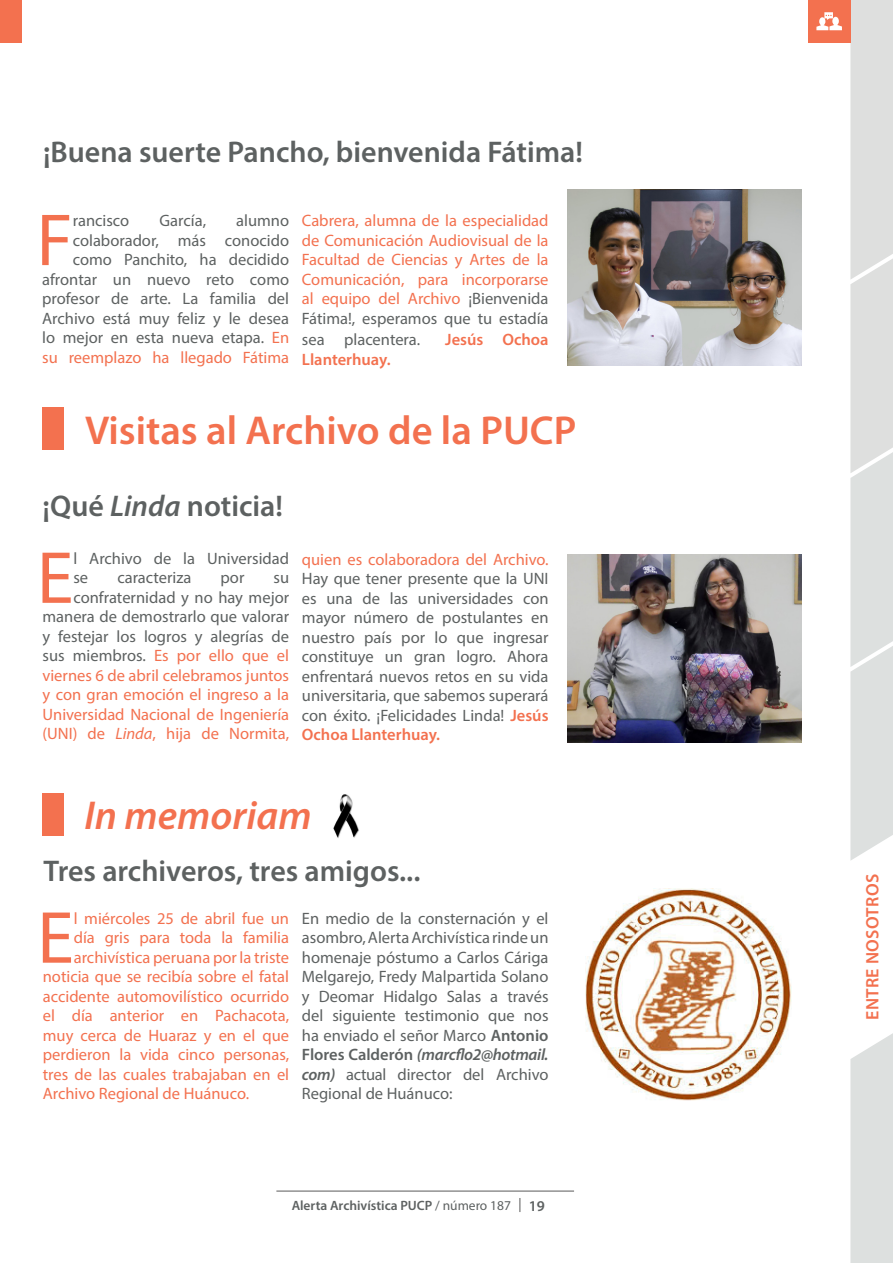
<style>
.page{position:relative;width:893px;height:1263px;background:#fff}
.page>*{position:absolute;margin:0;border:0;box-sizing:border-box;transform-origin:0 0}
.t1{font:74.4px "Myriad Pro";color:#f3714f}
.t2{font:600 40.5px "Myriad Pro";color:#f3714f}
.t3{font:italic 600 40.5px "Myriad Pro";color:#f3714f}
.t4{font:600 30px "Myriad Pro";color:#5d6161}
.t5{font:600 18px "Myriad Pro";letter-spacing:.02em;color:#f3714f}
.t6{font:16.5px/19.5px "Myriad Pro";color:#5d6161;text-align:justify}
.t7{font:16.5px/19.5px "Myriad Pro";color:#f3714f;text-align:right}
.t8{font:600 16.5px "Myriad Pro";color:#f3714f}
.t9{font:600 13.5px "Myriad Pro";color:#5d6161}
.s1{color:#f3714f}
.s2{color:#5d6161}
.s3{font-style:italic}
.s4{font-weight:600;color:#f3714f}
.s5{font-weight:600}
.s6{font-weight:600;font-style:italic}
.s7{font-weight:400}
.s8{font-size:15px}
</style>
<div class="page">
<hr style="left:276px;top:1191px;width:298px;height:1px;background:#5a5959">
<svg style="left:519px;top:1198px;width:1px;height:14px"></svg>
<svg style="left:850px;top:0;width:43px;height:1263px"></svg>
<div style="left:808px;top:0;width:42px;height:43px;background:#f3714f"></div>
<svg style="left:816px;top:12px;width:26px;height:18px"></svg>
<div style="left:0;top:0;width:21px;height:43px;background:#f3714f"></div>
<div style="left:43px;top:408px;width:21px;height:42px;background:#f3714f"></div>
<img style="left:567px;top:554px;width:235px;height:188px">
<div style="left:42px;top:793px;width:21px;height:42px;background:#f3714f"></div>
<img style="left:567px;top:189px;width:234px;height:177px">
<img style="left:586px;top:889px;width:205px;height:212px">
<img style="left:333px;top:794px;width:26px;height:44px">
<h3 class="t4" style="left:43px;top:133px;width:541px">¡Buena suerte Pancho, bienvenida Fátima!</h3>
<p class="t6" style="left:42px;top:211px;width:248px;text-align:right">alumno<br>colaborador, más conocido como Panchito, ha decidido afrontar un nuevo reto como profesor de arte. La familia del<br>Archivo está muy feliz y le desea lo mejor en esta nueva etapa. <span class="s1">En su reemplazo ha llegado Fátima</span></p>
<p class="t7" style="left:302px;top:211px;width:248px;text-align:justify">Cabrera, alumna de la especialidad de Comunicación Audiovisual de la Facultad de Ciencias y Artes de la Comunicación, para incorporarse al equipo del Archivo <span class="s2">¡Bienvenida Fátima!, esperamos que tu estadía</span></p>
<h1 class="t1" style="left:37px;top:194px;width:38px">F</h1>
<p class="t6" style="left:73px;top:211px;width:58px">rancisco</p>
<p class="t6" style="left:159px;top:211px;width:48px">García,</p>
<p class="t6" style="left:302px;top:330px;width:120px">sea placentera.</p>
<p class="t8" style="left:445px;top:329px;width:105px">Jesús Ochoa</p>
<p class="t8" style="left:302px;top:349px;width:90px">Llanterhuay.</p>
<h2 class="t2" style="left:85px;top:405px;width:493px">Visitas al Archivo de la PUCP</h2>
<h3 class="t4" style="left:43px;top:487px;width:242px">¡Qué <span class="s3">Linda</span> noticia!</h3>
<h1 class="t1" style="left:37px;top:532px;width:38px">E</h1>
<p class="t6" style="left:73px;top:548px;width:217px">l Archivo de la Universidad se</p>
<p class="t6" style="left:117px;top:568px;width:76px">caracteriza</p>
<p class="t6" style="left:221px;top:568px;width:25px">por</p>
<p class="t7" style="left:43px;top:568px;width:248px"><span class="s2">su<br>confraternidad y no hay mejor manera de demostrarlo que valorar y festejar los logros y alegrías de sus miembros.</span> Es por ello que el viernes 6 de abril celebramos juntos y con gran emoción el ingreso a la<br>Universidad Nacional de Ingeniería (UNI) de <span class="s3">Linda</span>, hija de Normita,</p>
<p class="t7" style="left:302px;top:549px;width:248px">quien es colaboradora del Archivo.</p>
<p class="t6" style="left:302px;top:569px;width:248px">Hay que tener presente que la UNI es una de las universidades con mayor número de postulantes en nuestro país por lo que ingresar constituye un gran logro. Ahora enfrentará nuevos retos en su vida universitaria, que sabemos superará con éxito. ¡Felicidades Linda! <span class="s4">Jesús Ochoa Llanterhuay.</span></p>
<h2 class="t3" style="left:84px;top:790px;width:229px">In memoriam</h2>
<h3 class="t4" style="left:43px;top:852px;width:378px">Tres archiveros, tres amigos...</h3>
<h1 class="t1" style="left:37px;top:892px;width:38px">E</h1>
<p class="t7" style="left:74px;top:908px;width:217px">l miércoles 25 de abril fue un</p>
<p class="t7" style="left:74px;top:928px;width:217px">día gris para toda la familia</p>
<p class="t7" style="left:74px;top:947px;width:217px">archivística peruana por la triste</p>
<p class="t7" style="left:43px;top:967px;width:248px">noticia que se recibía sobre el fatal</p>
<p class="t7" style="left:43px;top:986px;width:248px">accidente automovilístico ocurrido</p>
<p class="t7" style="left:43px;top:1006px;width:248px">el día anterior en Pachacota,</p>
<p class="t7" style="left:43px;top:1025px;width:248px">muy cerca de Huaraz y en el que</p>
<p class="t7" style="left:43px;top:1045px;width:248px">perdieron la vida cinco personas,</p>
<p class="t7" style="left:43px;top:1064px;width:248px">tres de las cuales trabajaban en el</p>
<p class="t7" style="left:43px;top:1084px;width:208px">Archivo Regional de Huánuco.</p>
<p class="t6" style="left:302px;top:908px;width:248px">En medio de la consternación y el asombro, Alerta Archivística rinde un homenaje póstumo a Carlos Cáriga Melgarejo, Fredy Malpartida Solano y Deomar Hidalgo Salas a través del siguiente testimonio que nos ha enviado el señor Marco <span class="s5">Antonio Flores Calderón</span> <span class="s6">(marcflo2@hotmail. com)</span> actual director del Archivo Regional de Huánuco:</p>
<p class="t9" style="left:292px;top:1197px;width:255px">Alerta Archivística PUCP <span class="s7">/ número 187</span> <span class="s8">19</span></p>
<p class="t5" style="left:861px;top:1020px;width:148px;rotate:-90deg">ENTRE NOSOTROS</p>
</div>
